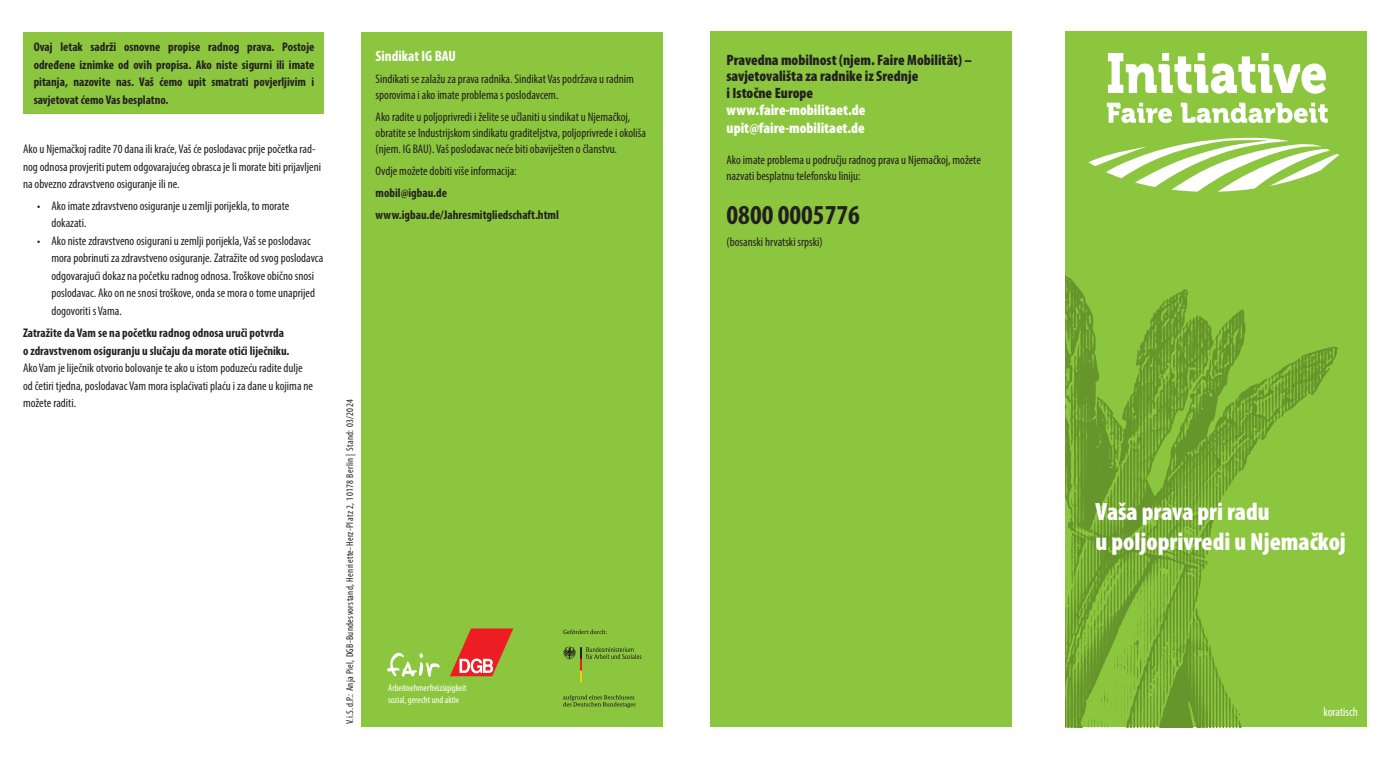
<style>
.page{position:relative;width:1400px;height:759px;background:#fff}
.page>*{position:absolute;margin:0;border:0;box-sizing:border-box;transform-origin:0 0}
.t1{font:700 condensed 27.5px "Myriad Pro";color:#231f20}
.t2{font:900 condensed 25px/30px "Myriad Pro";color:#fff}
.t3{font:900 condensed 15px/16.2px "Myriad Pro";color:#231f20}
.t4{font:900 condensed 15px/17.5px "Myriad Pro";color:#fff}
.t5{font:700 condensed 15px "Myriad Pro";color:#fff}
.t6{font:condensed 12.5px/17.5px "Myriad Pro";color:#231f20}
.t7{font:700 condensed 12.5px/17.5px "Myriad Pro";color:#231f20}
.t8{font:condensed 12.5px "Myriad Pro";color:#fff}
.t9{font:condensed 10px "Myriad Pro";letter-spacing:.035em;color:#231f20}
.t10{font:condensed 9.62px/11.5px "Myriad Pro";color:#fff}
</style>
<div class="page">
<div style="left:710px;top:32px;width:302px;height:694px;background:#8bc63e"></div>
<div style="left:23px;top:32px;width:301px;height:82px;background:#8bc63e"></div>
<div style="left:1065px;top:32px;width:301px;height:694px;background:#8bc63e"></div>
<img style="left:1065px;top:275px;width:273px;height:451px">
<svg style="left:1107px;top:103px;width:65px;height:20px"></svg>
<svg style="left:1180px;top:103px;width:147px;height:20px"></svg>
<svg style="left:1108px;top:53px;width:218px;height:41px"></svg>
<svg style="left:1088px;top:137px;width:251px;height:54px"></svg>
<div style="left:361px;top:32px;width:302px;height:694px;background:#8bc63e"></div>
<svg style="left:563px;top:629px;width:44px;height:5px"></svg>
<svg style="left:563px;top:695px;width:72px;height:12px"></svg>
<svg style="left:563px;top:646px;width:78px;height:36px"></svg>
<svg style="left:450px;top:628px;width:63px;height:48px"></svg>
<svg style="left:387px;top:652px;width:52px;height:24px"></svg>
<p class="t7" style="left:34px;top:38px;width:282px;text-align:justify">Ovaj letak sadrži osnovne propise radnog prava. Postoje određene iznimke od ovih propisa. Ako niste sigurni ili imate pitanja, nazovite nas. Vaš ćemo upit smatrati povjerljivim i savjetovat ćemo Vas besplatno.</p>
<p class="t6" style="left:23px;top:140px;width:300px">Ako u Njemačkoj radite 70 dana ili kraće, Vaš će poslodavac prije početka rad&shy;nog odnosa provjeriti putem odgovarajućeg obrasca je li morate biti prijavljeni na obvezno zdravstveno osiguranje ili ne.</p>
<p class="t6" style="left:51px;top:196px;width:239px;text-indent:-14px">• Ako imate zdravstveno osiguranje u zemlji porijekla, to morate dokazati.</p>
<p class="t6" style="left:51px;top:231px;width:273px;text-indent:-14px">• Ako niste zdravstveno osigurani u zemlji porijekla, Vaš se poslodavac mora pobrinuti za zdravstveno osiguranje. Zatražite od svog poslodavca odgovarajući dokaz na početku radnog odnosa. Troškove obično snosi poslodavac. Ako on ne snosi troškove, onda se mora o tome unaprijed dogovoriti s Vama.</p>
<p class="t7" style="left:23px;top:324px;width:268px">Zatražite da Vam se na početku radnog odnosa uruči potvrda o zdravstvenom osiguranju u slučaju da morate otići liječniku.</p>
<p class="t6" style="left:23px;top:359px;width:292px">Ako Vam je liječnik otvorio bolovanje te ako u istom poduzeću radite dulje od četiri tjedna, poslodavac Vam mora isplaćivati plaću i za dane u kojima ne možete raditi.</p>
<p class="t5" style="left:376px;top:46px;width:82px">Sindikat IG BAU</p>
<p class="t6" style="left:376px;top:70px;width:260px;line-height:16.2px">Sindikati se zalažu za prava radnika. Sindikat Vas podržava u radnim sporovima i ako imate problema s poslodavcem.</p>
<p class="t6" style="left:376px;top:108px;width:272px;line-height:16.2px">Ako radite u poljoprivredi i želite se učlaniti u sindikat u Njemačkoj, obratite se Industrijskom sindikatu graditeljstva, poljoprivrede i okoliša (njem. IG BAU). Vaš poslodavac neće biti obaviješten o članstvu.</p>
<p class="t6" style="left:376px;top:162px;width:143px">Ovdje možete dobiti više informacija:</p>
<p class="t7" style="left:376px;top:181px;width:185px;line-height:21.8px">mobil@igbau.de www.igbau.de/Jahresmitgliedschaft.html</p>
<p class="t9" style="left:344px;top:724px;width:326px;rotate:-90deg">V.i.S.d.P.: Anja Piel, DGB-Bundesvorstand, Henriette-Herz-Platz 2, 10178 Berlin | Stand: 03/2024</p>
<p class="t10" style="left:388px;top:681px;width:80px">Arbeitnehmerfreizügigkeit sozial, gerecht und aktiv</p>
<p class="t3" style="left:726px;top:52px;width:247px">Pravedna mobilnost (njem. Faire Mobilität) – savjetovališta za radnike iz Srednje<br>i Istočne Europe</p>
<p class="t4" style="left:726px;top:101px;width:140px">www.faire-mobilitaet.de upit@faire-mobilitaet.de</p>
<p class="t6" style="left:726px;top:151px;width:256px;line-height:16.2px">Ako imate problema u području radnog prava u Njemačkoj, možete nazvati besplatnu telefonsku liniju:</p>
<h1 class="t1" style="left:726px;top:197px;width:135px">0800 0005776</h1>
<p class="t6" style="left:726px;top:232px;width:98px">(bosanski hrvatski srpski)</p>
<h2 class="t2" style="left:1095px;top:495px;width:252px">Vaša prava pri radu<br>u poljoprivredi u Njemačkoj</h2>
<p class="t8" style="left:1323px;top:704px;width:36px">koratisch</p>
</div>
